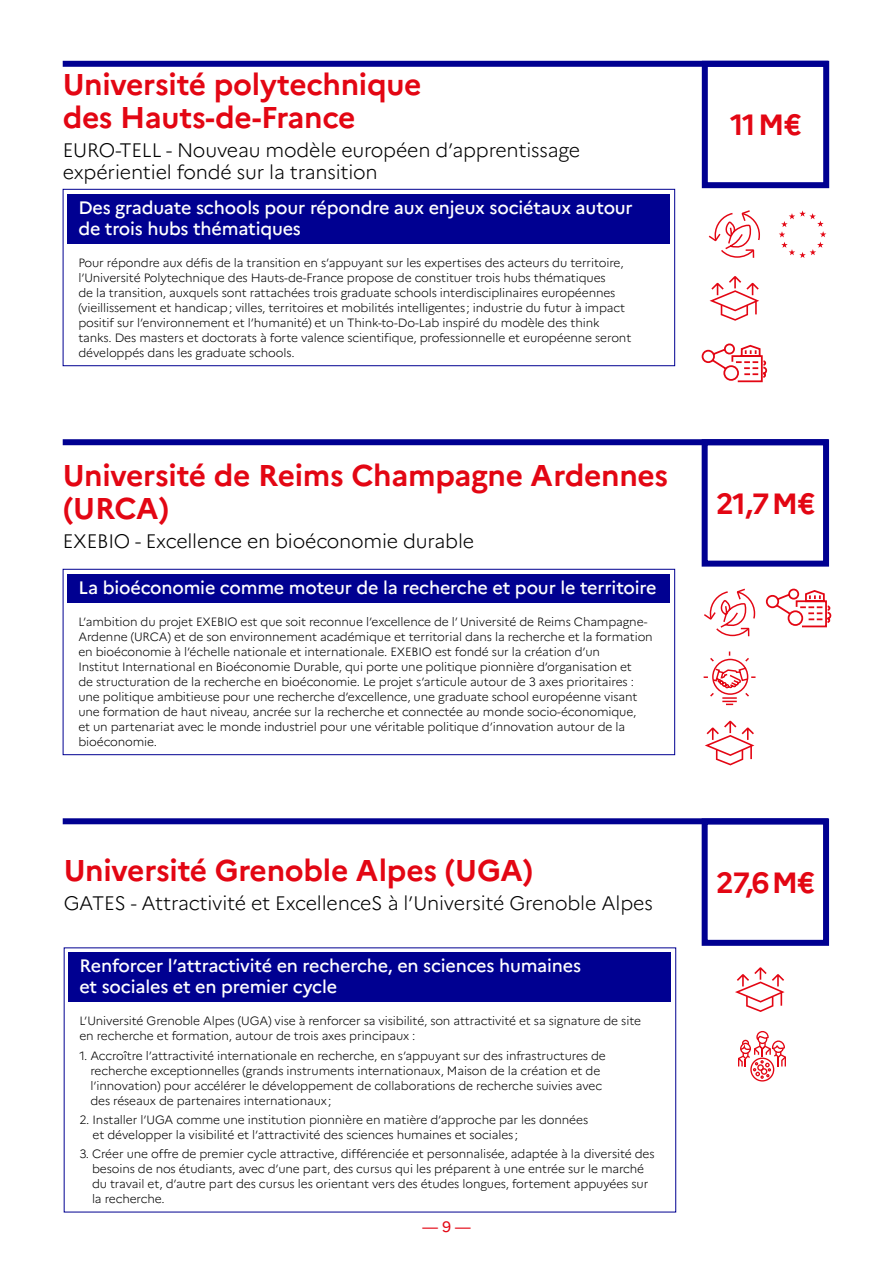
<style>
.page{position:relative;width:893px;height:1263px;background:#fff}
.page>*{position:absolute;margin:0;border:0;box-sizing:border-box;transform-origin:0 0}
.t1{font:700 30px/33px "Marianne";letter-spacing:-.01em;color:#e30613}
.t2{font:700 29.25px "Marianne";letter-spacing:.025em;color:#e30613}
.t3{font:300 19.5px/22.5px "Marianne";letter-spacing:-.01em;color:#000}
.t4{font:500 18px/21px "Marianne";letter-spacing:-.01em;color:#fff}
.t5{font:15px "Marianne";color:#e30613}
.t6{font:300 12px/15px "Marianne";letter-spacing:-.01em;color:#000}
</style>
<div class="page">
<div style="left:69px;top:952px;width:602px;height:50px;background:#000091"></div>
<div style="left:68px;top:194px;width:602px;height:50px;background:#000091"></div>
<div style="left:63px;top:189px;width:612px;height:177px;border:1px solid #000091"></div>
<div style="left:68px;top:574px;width:602px;height:28px;background:#000091"></div>
<div style="left:63px;top:569px;width:612px;height:186px;border:1px solid #000091"></div>
<div style="left:63px;top:61px;width:765px;height:6px;background:#000091"></div>
<div style="left:63px;top:439px;width:765px;height:6px;background:#000091"></div>
<div style="left:63px;top:818px;width:765px;height:6px;background:#000091"></div>
<svg style="left:738px;top:1031px;width:48px;height:50px"></svg>
<svg style="left:735px;top:967px;width:50px;height:45px"></svg>
<svg style="left:708px;top:210px;width:52px;height:48px"></svg>
<svg style="left:701px;top:343px;width:67px;height:40px"></svg>
<svg style="left:710px;top:276px;width:49px;height:45px"></svg>
<svg style="left:704px;top:588px;width:52px;height:49px"></svg>
<svg style="left:703px;top:651px;width:53px;height:55px"></svg>
<svg style="left:765px;top:588px;width:67px;height:40px"></svg>
<svg style="left:705px;top:721px;width:49px;height:44px"></svg>
<div style="left:702px;top:61px;width:127px;height:127px;border:6px solid #000091"></div>
<div style="left:702px;top:439px;width:127px;height:128px;border:6px solid #000091"></div>
<div style="left:702px;top:818px;width:127px;height:128px;border:6px solid #000091"></div>
<svg style="left:779px;top:210px;width:47px;height:48px"></svg>
<h1 class="t1" style="left:63px;top:68px;width:360px">Université polytechnique des Hauts-de-France</h1>
<h3 class="t3" style="left:63px;top:139px;width:519px">EURO-TELL - Nouveau modèle européen d’apprentissage expérientiel fondé sur la transition</h3>
<h3 class="t4" style="left:78px;top:197px;width:556px">Des graduate schools pour répondre aux enjeux sociétaux autour de trois hubs thématiques</h3>
<p class="t6" style="left:78px;top:255px;width:554px">Pour répondre aux défis de la transition en s’appuyant sur les expertises des acteurs du territoire, l’Université Polytechnique des Hauts-de-France propose de constituer trois hubs thématiques<br>de la transition, auxquels sont rattachées trois graduate schools interdisciplinaires européennes (vieillissement et handicap; villes, territoires et mobilités intelligentes; industrie du futur à impact positif sur l’environnement et l’humanité) et un Think-to-Do-Lab inspiré du modèle des think tanks. Des masters et doctorats à forte valence scientifique, professionnelle et européenne seront développés dans les graduate schools.</p>
<h1 class="t1" style="left:63px;top:459px;width:607px">Université de Reims Champagne Ardennes (URCA)</h1>
<h3 class="t3" style="left:63px;top:530px;width:413px">EXEBIO - Excellence en bioéconomie durable</h3>
<h3 class="t4" style="left:78px;top:577px;width:580px">La bioéconomie comme moteur de la recherche et pour le territoire</h3>
<p class="t6" style="left:78px;top:614px;width:576px">L’ambition du projet EXEBIO est que soit reconnue l’excellence de l’ Université de Reims Champagne-Ardenne (URCA) et de son environnement académique et territorial dans la recherche et la formation en bioéconomie à l’échelle nationale et internationale. EXEBIO est fondé sur la création d’un<br>Institut International en Bioéconomie Durable, qui porte une politique pionnière d’organisation et<br>de structuration de la recherche en bioéconomie. Le projet s’articule autour de 3 axes prioritaires : une politique ambitieuse pour une recherche d’excellence, une graduate school européenne visant une formation de haut niveau, ancrée sur la recherche et connectée au monde socio-économique,<br>et un partenariat avec le monde industriel pour une véritable politique d’innovation autour de la bioéconomie.</p>
<h1 class="t1" style="left:64px;top:854px;width:471px">Université Grenoble Alpes (UGA)</h1>
<h3 class="t3" style="left:64px;top:892px;width:591px">GATES - Attractivité et ExcellenceS à l’Université Grenoble Alpes</h3>
<h3 class="t4" style="left:79px;top:955px;width:503px">Renforcer l’attractivité en recherche, en sciences humaines et sociales et en premier cycle</h3>
<p class="t6" style="left:79px;top:1013px;width:563px">L’Université Grenoble Alpes (UGA) vise à renforcer sa visibilité, son attractivité et sa signature de site en recherche et formation, autour de trois axes principaux :</p>
<p class="t6" style="left:90px;top:1048px;width:517px;text-indent:-11px">1. Accroître l’attractivité internationale en recherche, en s’appuyant sur des infrastructures de recherche exceptionnelles (grands instruments internationaux, Maison de la création et de l’innovation) pour accélérer le développement de collaborations de recherche suivies avec des réseaux de partenaires internationaux;</p>
<p class="t6" style="left:93px;top:1112px;width:497px;text-indent:-13px">2. Installer l’UGA comme une institution pionnière en matière d’approche par les données et développer la visibilité et l’attractivité des sciences humaines et sociales;</p>
<p class="t6" style="left:92px;top:1146px;width:564px;text-indent:-13px">3. Créer une offre de premier cycle attractive, différenciée et personnalisée, adaptée à la diversité des besoins de nos étudiants, avec d’une part, des cursus qui les préparent à une entrée sur le marché du travail et, d’autre part des cursus les orientant vers des études longues, fortement appuyées sur la recherche.</p>
<p class="t5" style="left:422px;top:1217px;width:50px">— 9 —</p>
<h2 class="t2" style="left:730px;top:107px;width:73px">11M€</h2>
<h2 class="t2" style="left:716px;top:486px;width:101px">21,7M€</h2>
<h2 class="t2" style="left:716px;top:865px;width:100px">27,6M€</h2>
</div>
